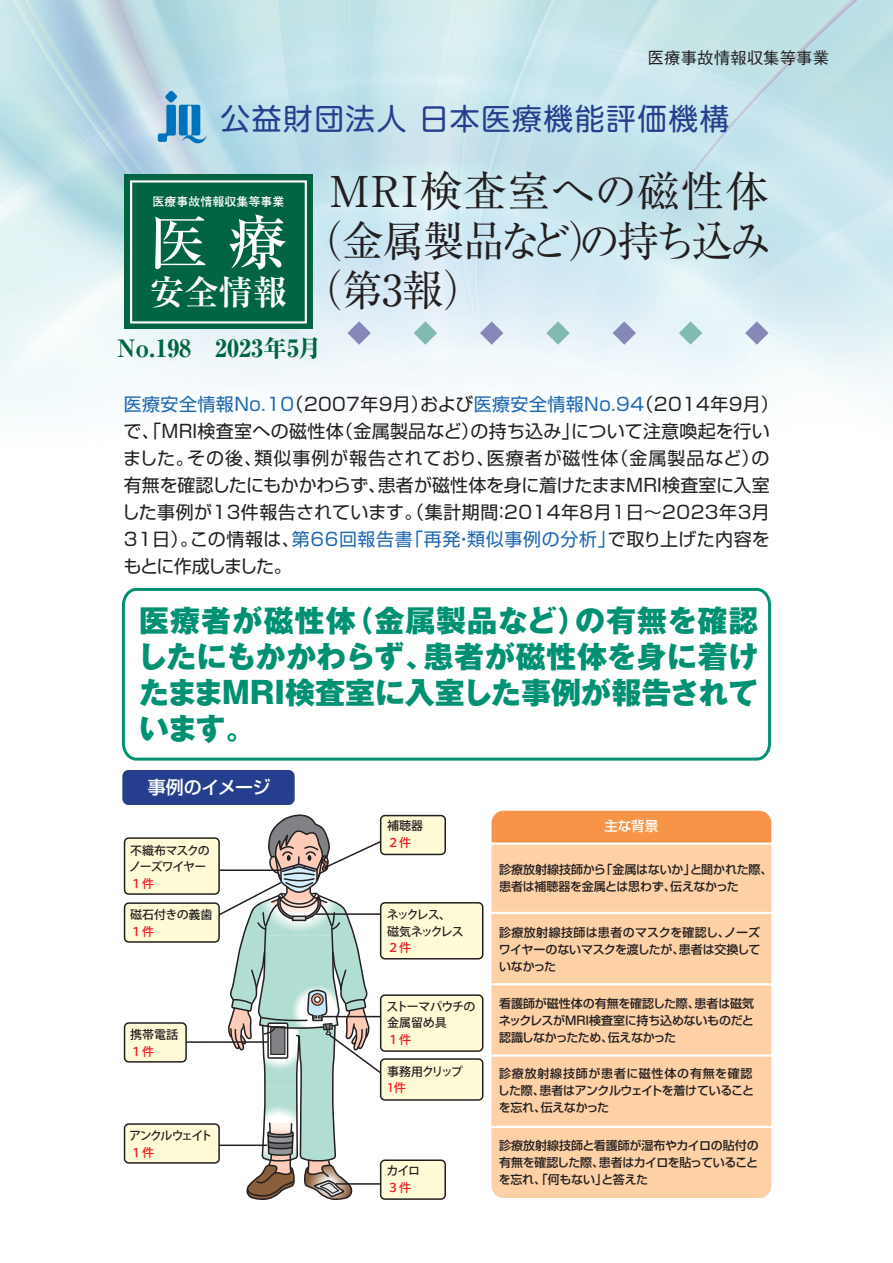
<style>
.page{position:relative;width:893px;height:1263px;background:#fff}
.page>*{position:absolute;margin:0;border:0;box-sizing:border-box;transform-origin:0 0}
.t1{font:500 59.4px "Ryumin Pro";color:#fff}
.t2{font:42.45px/49.5px "Ryumin Pro";letter-spacing:-.035em;color:#231f20;text-align:justify}
.t3{font:700 34.35px "Ryumin Pro";color:#fff}
.t4{font:800 30px/36px "Gothic MB101 Pro";letter-spacing:-.005em;color:#009173;text-align:justify}
.t5{font:29.85px "Shin M Go Pro";letter-spacing:.05em;color:#253f8e}
.t6{font:800 24px "Ryumin Pro";color:#006540}
.t7{font:18px/27px "Shin Go Pro";letter-spacing:.02em;color:#231f20}
.t8{font:500 18px "Shin Go Pro";letter-spacing:-.035em;color:#fff}
.t9{font:500 16.5px "Gothic BBB Pro";color:#231f20}
.t10{font:500 13.5px "Shin Go Pro";color:#fff}
.t11{font:500 12px/17px "Shin Go Pro";letter-spacing:-.02em;color:#231f20;text-align:justify}
.t12{font:500 12px "Koz Go Pro";color:#ee1d23}
.t13{font:500 12px/16.5px "Koz Go Pro";letter-spacing:-.095em;color:#231f20}
.t14{font:500 12px/16.5px "Koz Go Pro";letter-spacing:-.13em;color:#231f20}
.t15{font:500 12px/16.5px "Koz Go Pro";letter-spacing:-.04em;color:#231f20}
.t16{font:700 12px "Futo Go B101 Pro";color:#fff}
.t17{font:500 12px "Koz Go Pro";letter-spacing:-.07em;color:#231f20}
.t18{font:500 12px "Koz Go Pro";letter-spacing:-.14em;color:#231f20}
.t19{font:500 12px "Koz Go Pro";letter-spacing:-.005em;color:#231f20}
.t20{font:500 12px "Koz Go Pro";letter-spacing:-.135em;color:#231f20}
.s1{color:#2168b3}
</style>
<div class="page">
<div style="left:122px;top:770px;width:173px;height:35px;background:#253f8e;border-radius:6px"></div>
<div style="left:124px;top:174px;width:189px;height:155px;background:#006540"></div>
<div style="left:130px;top:180px;width:177px;height:143px;border:2px solid #fff"></div>
<svg style="left:347px;top:321px;width:24px;height:24px"></svg>
<svg style="left:414px;top:321px;width:23px;height:24px"></svg>
<svg style="left:480px;top:321px;width:23px;height:24px"></svg>
<svg style="left:546px;top:321px;width:24px;height:24px"></svg>
<svg style="left:613px;top:321px;width:23px;height:24px"></svg>
<svg style="left:679px;top:321px;width:23px;height:24px"></svg>
<svg style="left:745px;top:321px;width:24px;height:24px"></svg>
<svg style="left:158px;top:91px;width:49px;height:52px;background:#72b0d5"></svg>
<svg style="left:121px;top:587px;width:651px;height:174px"></svg>
<div style="left:491px;top:845px;width:280px;height:353px;background:#fdd0a6"></div>
<div style="left:491px;top:811px;width:280px;height:31px;background:#f79447"></div>
<hr style="left:488px;top:1126px;width:290px;height:2px;background:#fff">
<hr style="left:489px;top:1054px;width:289px;height:3px;background:#fff">
<hr style="left:489px;top:983px;width:289px;height:2px;background:#fff">
<hr style="left:488px;top:912px;width:290px;height:2px;background:#fff">
<div style="left:381px;top:1160px;width:64px;height:39px;background:#fffbd6;border-radius:4px"></div>
<div style="left:380px;top:1159px;width:66px;height:41px;border:2px solid #231f20;border-radius:4px"></div>
<hr style="left:177px;top:1041px;width:90px;height:2px;background:#231f20">
<div style="left:125px;top:838px;width:94px;height:56px;background:#fffbd6;border-radius:4px"></div>
<div style="left:124px;top:837px;width:96px;height:58px;border:2px solid #231f20;border-radius:4px"></div>
<div style="left:125px;top:1124px;width:94px;height:39px;background:#fffbd6;border-radius:4px"></div>
<div style="left:124px;top:1123px;width:96px;height:41px;border:2px solid #231f20;border-radius:4px"></div>
<div style="left:125px;top:903px;width:94px;height:39px;background:#fffbd6;border-radius:4px"></div>
<div style="left:124px;top:902px;width:96px;height:41px;border:2px solid #231f20;border-radius:4px"></div>
<div style="left:125px;top:1023px;width:61px;height:39px;background:#fffbd6;border-radius:4px"></div>
<div style="left:124px;top:1022px;width:63px;height:40px;border:2px solid #231f20;border-radius:4px"></div>
<svg style="left:207px;top:814px;width:185px;height:386px"></svg>
<hr style="left:323px;top:1016px;width:73px;height:1px;background:#231f20">
<hr style="left:316px;top:913px;width:84px;height:2px;background:#231f20">
<div style="left:381px;top:995px;width:102px;height:56px;background:#fffbd6;border-radius:4px"></div>
<div style="left:380px;top:994px;width:103px;height:58px;border:2px solid #231f20;border-radius:4px"></div>
<div style="left:381px;top:903px;width:102px;height:56px;background:#fffbd6;border-radius:4px"></div>
<div style="left:380px;top:902px;width:103px;height:57px;border:2px solid #231f20;border-radius:4px"></div>
<div style="left:381px;top:815px;width:64px;height:39px;background:#fffbd6;border-radius:4px"></div>
<div style="left:380px;top:815px;width:66px;height:40px;border:2px solid #231f20;border-radius:4px"></div>
<div style="left:381px;top:1059px;width:102px;height:41px;background:#fffbd6;border-radius:4px"></div>
<div style="left:380px;top:1058px;width:103px;height:43px;border:2px solid #231f20;border-radius:4px"></div>
<h3 class="t9" style="left:648px;top:44px;width:183px">医療事故情報収集等事業</h3>
<h3 class="t5" style="left:221px;top:94px;width:511px">公益財団法人 日本医療機能評価機構</h3>
<p class="t16" style="left:153px;top:192px;width:133px">医療事故情報収集等事業</p>
<h1 class="t1" style="left:149px;top:196px;width:140px">医 療</h1>
<h3 class="t3" style="left:150px;top:265px;width:139px">安全情報</h3>
<h3 class="t6" style="left:117px;top:329px;width:206px">No.198　2023年5月</h3>
<h2 class="t2" style="left:301px;top:164px;width:472px;text-indent:27px">ＭＲＩ検査室への磁性体（金属製品など）の持ち込み（第3報）</h2>
<p class="t7" style="left:122px;top:389px;width:658px"><span class="s1">医療安全情報No.10</span>（2007年9月）および<span class="s1">医療安全情報No.94</span>（2014年9月）で、「MRI検査室への磁性体（金属製品など）の持ち込み」について注意喚起を行いました。その後、類似事例が報告されており、医療者が磁性体（金属製品など）の有無を確認したにもかかわらず、患者が磁性体を身に着けたままMRI検査室に入室した事例が13件報告されています。（集計期間：2014年8月1日～2023年3月31日）。この情報は、<span class="s1">第66回報告書「再発・類似事例の分析」</span>で取り上げた内容をもとに作成しました。</p>
<h3 class="t4" style="left:137px;top:599px;width:622px">医療者が磁性体（金属製品など）の有無を確認したにもかかわらず、患者が磁性体を身に着けたままMRI検査室に入室した事例が報告されています。</h3>
<h3 class="t8" style="left:148px;top:772px;width:124px">事例のイメージ</h3>
<p class="t13" style="left:129px;top:842px;width:82px">不織布マスクのノーズワイヤー</p>
<p class="t12" style="left:130px;top:875px;width:25px">１件</p>
<p class="t19" style="left:130px;top:907px;width:84px">磁石付きの義歯</p>
<p class="t12" style="left:130px;top:923px;width:25px">１件</p>
<p class="t17" style="left:130px;top:1027px;width:49px">携帯電話</p>
<p class="t12" style="left:130px;top:1044px;width:25px">１件</p>
<p class="t18" style="left:129px;top:1128px;width:85px">アンクルウェイト</p>
<p class="t12" style="left:130px;top:1145px;width:25px">１件</p>
<p class="t17" style="left:387px;top:818px;width:37px">補聴器</p>
<p class="t12" style="left:387px;top:835px;width:25px">２件</p>
<p class="t14" style="left:387px;top:907px;width:78px">ネックレス、磁気ネックレス</p>
<p class="t12" style="left:387px;top:940px;width:25px">２件</p>
<p class="t15" style="left:386px;top:999px;width:91px">ストーマパウチの金属留め具</p>
<p class="t12" style="left:387px;top:1032px;width:25px">１件</p>
<p class="t20" style="left:387px;top:1063px;width:77px">事務用クリップ</p>
<p class="t12" style="left:387px;top:1080px;width:20px">1件</p>
<p class="t17" style="left:387px;top:1163px;width:35px">カイロ</p>
<p class="t12" style="left:387px;top:1179px;width:25px">３件</p>
<p class="t10" style="left:604px;top:814px;width:55px">主な背景</p>
<p class="t11" style="left:499px;top:860px;width:275px">診療放射線技師から「金属はないか」と聞かれた際、患者は補聴器を金属とは思わず、伝えなかった</p>
<p class="t11" style="left:499px;top:922px;width:263px">診療放射線技師は患者のマスクを確認し、ノーズワイヤーのないマスクを渡したが、患者は交換していなかった</p>
<p class="t11" style="left:499px;top:993px;width:257px">看護師が磁性体の有無を確認した際、患者は磁気ネックレスがMRI検査室に持ち込めないものだと認識しなかったため、伝えなかった</p>
<p class="t11" style="left:498px;top:1063px;width:258px;text-align:left">診療放射線技師が患者に磁性体の有無を確認した際、患者はアンクルウェイトを着けていることを忘れ、伝えなかった</p>
<p class="t11" style="left:499px;top:1135px;width:262px">診療放射線技師と看護師が湿布やカイロの貼付の有無を確認した際、患者はカイロを貼っていることを忘れ、「何もない」と答えた</p>
</div>
